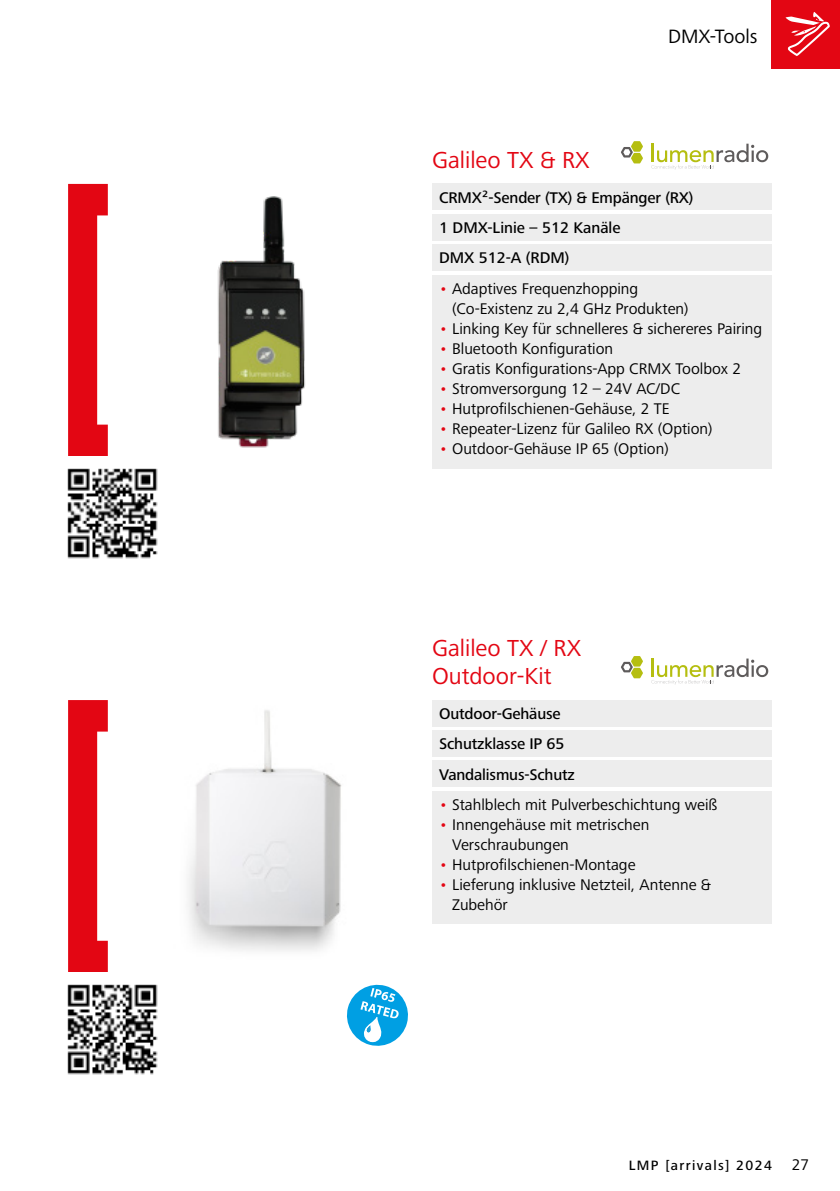
<style>
.page{position:relative;width:840px;height:1191px;background:#fff}
.page>*{position:absolute;margin:0;border:0;box-sizing:border-box;transform-origin:0 0}
.t1{font:24px/28px "Frutiger Next Pro";color:#e30613}
.t2{font:20px "Frutiger Next Pro";color:#000}
.t3{font:16px/20px "Frutiger Next Pro";color:#000}
.t4{font:500 16px/30.4px "Frutiger Next Pro";letter-spacing:-.01em;color:#000}
.t5{font:500 14px "Frutiger Next Pro";letter-spacing:.1em;color:#000}
.s1{color:#e30613}
</style>
<div class="page">
<div style="left:432px;top:730px;width:339px;height:26px;background:#ededed"></div>
<div style="left:432px;top:184px;width:339px;height:26px;background:#ededed"></div>
<div style="left:432px;top:214px;width:339px;height:26px;background:#ededed"></div>
<div style="left:432px;top:275px;width:339px;height:193px;background:#ededed"></div>
<div style="left:432px;top:700px;width:339px;height:26px;background:#ededed"></div>
<div style="left:432px;top:791px;width:339px;height:133px;background:#ededed"></div>
<div style="left:771px;top:0;width:68px;height:68px;background:#e30613"></div>
<svg style="left:68px;top:184px;width:40px;height:272px"></svg>
<svg style="left:68px;top:700px;width:40px;height:272px"></svg>
<svg style="left:785px;top:12px;width:44px;height:44px"></svg>
<svg style="left:621px;top:141px;width:21px;height:22px"></svg>
<svg style="left:651px;top:144px;width:116px;height:26px"></svg>
<svg style="left:621px;top:656px;width:21px;height:22px"></svg>
<svg style="left:651px;top:658px;width:116px;height:26px"></svg>
<img style="left:217px;top:197px;width:88px;height:251px">
<div style="left:432px;top:245px;width:339px;height:26px;background:#ededed"></div>
<img style="left:67px;top:468px;width:91px;height:91px">
<div style="left:432px;top:760px;width:339px;height:27px;background:#ededed"></div>
<img style="left:188px;top:710px;width:154px;height:241px">
<img style="left:67px;top:984px;width:91px;height:91px">
<svg style="left:347px;top:984px;width:61px;height:61px"></svg>
<p class="t2" style="left:667px;top:24px;width:91px">DMX-Tools</p>
<h1 class="t1" style="left:432px;top:146px;width:159px">Galileo TX &amp; RX</h1>
<p class="t4" style="left:439px;top:182px;width:256px">CRMX²-Sender (TX) &amp; Empänger (RX)<br>1 DMX-Linie – 512 Kanäle</p>
<p class="t4" style="left:439px;top:243px;width:132px">DMX 512-A (RDM)</p>
<p class="t3" style="left:452px;top:278px;width:238px;text-indent:-13px"><span class="s1">•</span> Adaptives Frequenzhopping (Co-Existenz zu 2,4 GHz Produkten)</p>
<p class="t3" style="left:439px;top:318px;width:324px"><span class="s1">•</span> Linking Key für schnelleres &amp; sichereres Pairing</p>
<p class="t3" style="left:439px;top:338px;width:175px"><span class="s1">•</span> Bluetooth Konfiguration</p>
<p class="t3" style="left:439px;top:358px;width:303px"><span class="s1">•</span> Gratis Konfigurations-App CRMX Toolbox 2</p>
<p class="t3" style="left:439px;top:378px;width:242px"><span class="s1">•</span> Stromversorgung 12 – 24V AC/DC</p>
<p class="t3" style="left:439px;top:398px;width:232px"><span class="s1">•</span> Hutprofilschienen-Gehäuse, 2 TE</p>
<p class="t3" style="left:439px;top:418px;width:275px"><span class="s1">•</span> Repeater-Lizenz für Galileo RX (Option)</p>
<p class="t3" style="left:439px;top:438px;width:231px"><span class="s1">•</span> Outdoor-Gehäuse IP 65 (Option)</p>
<h1 class="t1" style="left:432px;top:634px;width:151px">Galileo TX / RX<br>Outdoor-Kit</h1>
<p class="t4" style="left:439px;top:698px;width:123px">Outdoor-Gehäuse</p>
<p class="t4" style="left:439px;top:728px;width:127px">Schutzklasse IP 65</p>
<p class="t4" style="left:439px;top:759px;width:137px">Vandalismus-Schutz</p>
<p class="t3" style="left:439px;top:794px;width:279px"><span class="s1">•</span> Stahlblech mit Pulverbeschichtung weiß</p>
<p class="t3" style="left:452px;top:814px;width:198px;text-indent:-13px"><span class="s1">•</span> Innengehäuse mit metrischen<br>Verschraubungen</p>
<p class="t3" style="left:439px;top:854px;width:198px"><span class="s1">•</span> Hutprofilschienen-Montage</p>
<p class="t3" style="left:452px;top:874px;width:260px;text-indent:-13px"><span class="s1">•</span> Lieferung inklusive Netzteil, Antenne &amp;<br>Zubehör</p>
<p class="t5" style="left:628px;top:1157px;width:144px">LMP [arrivals] 2024</p>
<p class="t3" style="left:791px;top:1154px;width:19px">27</p>
</div>
